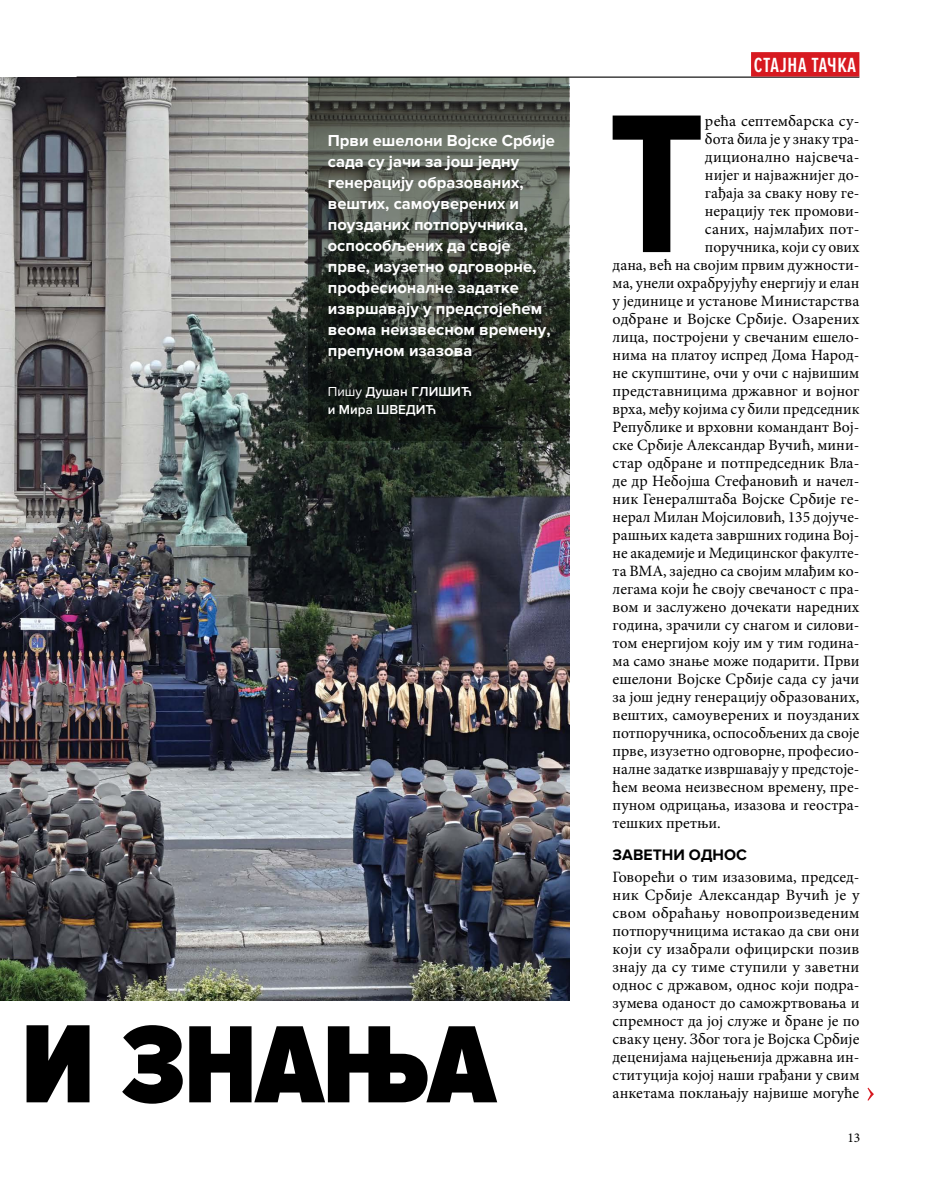
<style>
.page{position:relative;width:936px;height:1191px;background:#fff}
.page>*{position:absolute;margin:0;border:0;box-sizing:border-box;transform-origin:0 0}
.t1{font:700 204.6px "Proxima Nova Cond";color:#000}
.t2{font:900 114px "Proxima Nova Cond";letter-spacing:-.01em;color:#000}
.t3{font:600 21.3px "Proxima Nova Ex Cn";letter-spacing:.03em;color:#fff}
.t4{font:700 16.5px/21px "Proxima Nova";color:#fff}
.t5{font:15.75px/18px "Minion Pro";color:#000;text-align:justify}
.t6{font:700 15.75px "Proxima Nova";color:#000}
.t7{font:600 13.5px/18px "Proxima Nova";color:#fff}
.t8{font:13.5px "Minion Pro";color:#000}
.s1{font-weight:400}
.s2{font-size:115.5px}
</style>
<div class="page">
<img style="left:0;top:78px;width:569px;height:922px">
<svg style="left:867px;top:1087px;width:6px;height:13px"></svg>
<hr style="left:77px;top:77px;width:782px;height:1px;background:#000">
<div style="left:751px;top:52px;width:108px;height:25px;background:#d71920"></div>
<svg style="left:308px;top:78px;width:261px;height:363px;background:#3b4139"></svg>
<p class="t4" style="left:328px;top:130px;width:229px">Први ешелони Војске Србије сада су јачи за још једну генерацију образованих, вештих, самоуверених и поузданих потпоручника, оспособљених да своје прве, изузетно одговорне, професионалне задатке извршавају у предстојећем веома неизвесном времену, препуном изазова</p>
<p class="t7" style="left:328px;top:383px;width:145px"><span class="s1">Пишу</span> Душан ГЛИШИЋ и Мира ШВЕДИЋ</p>
<h2 class="t2" style="left:21px;top:1000px;width:476px"><span class="s2">И</span> ЗНАЊА</h2>
<h3 class="t3" style="left:753px;top:53px;width:104px">СТАЈНА ТАЧКА</h3>
<h1 class="t1" style="left:608px;top:70px;width:98px">Т</h1>
<p class="t5" style="left:705px;top:112px;width:156px">рећа септембарска су-</p>
<p class="t5" style="left:705px;top:130px;width:156px">бота била је у знаку тра-</p>
<p class="t5" style="left:705px;top:148px;width:156px">диционално најсвеча-</p>
<p class="t5" style="left:705px;top:166px;width:156px">нијег и најважнијег до-</p>
<p class="t5" style="left:705px;top:184px;width:156px">гађаја за сваку нову ге-</p>
<p class="t5" style="left:705px;top:202px;width:156px">нерацију тек промови-</p>
<p class="t5" style="left:705px;top:220px;width:156px">саних, најмлађих пот-</p>
<p class="t5" style="left:705px;top:238px;width:156px">поручника, који су ових</p>
<p class="t5" style="left:612px;top:256px;width:248px">дана, већ на својим првим дужности-</p>
<p class="t5" style="left:612px;top:274px;width:248px">ма, унели охрабрујућу енергију и елан</p>
<p class="t5" style="left:612px;top:292px;width:248px">у јединице и установе Министарства</p>
<p class="t5" style="left:612px;top:310px;width:248px">одбране и Војске Србије. Озарених</p>
<p class="t5" style="left:612px;top:328px;width:248px">лица, постројени у свечаним ешело-</p>
<p class="t5" style="left:612px;top:346px;width:248px">нима на платоу испред Дома Народ-</p>
<p class="t5" style="left:612px;top:364px;width:248px">не скупштине, очи у очи с највишим</p>
<p class="t5" style="left:612px;top:382px;width:248px">представницима државног и војног</p>
<p class="t5" style="left:612px;top:400px;width:248px">врха, међу којима су били председник</p>
<p class="t5" style="left:612px;top:418px;width:248px">Републике и врховни командант Вој-</p>
<p class="t5" style="left:612px;top:436px;width:248px">ске Србије Александар Вучић, мини-</p>
<p class="t5" style="left:612px;top:454px;width:248px">стар одбране и потпредседник Вла-</p>
<p class="t5" style="left:612px;top:472px;width:248px">де др Небојша Стефановић и начел-</p>
<p class="t5" style="left:612px;top:490px;width:248px">ник Генералштаба Војске Србије ге-</p>
<p class="t5" style="left:612px;top:508px;width:248px">нерал Милан Мојсиловић, 135 дојуче-</p>
<p class="t5" style="left:612px;top:526px;width:248px">рашњих кадета завршних година Вој-</p>
<p class="t5" style="left:612px;top:544px;width:248px">не академије и Медицинског факулте-</p>
<p class="t5" style="left:612px;top:562px;width:248px">та ВМА, заједно са својим млађим ко-</p>
<p class="t5" style="left:612px;top:580px;width:248px">легама који ће своју свечаност с пра-</p>
<p class="t5" style="left:612px;top:598px;width:248px">вом и заслужено дочекати наредних</p>
<p class="t5" style="left:612px;top:616px;width:248px">година, зрачили су снагом и силови-</p>
<p class="t5" style="left:612px;top:634px;width:248px">том енергијом коју им у тим година-</p>
<p class="t5" style="left:612px;top:652px;width:248px">ма само знање може подарити. Први</p>
<p class="t5" style="left:612px;top:670px;width:248px">ешелони Војске Србије сада су јачи</p>
<p class="t5" style="left:612px;top:688px;width:248px">за још једну генерацију образованих,</p>
<p class="t5" style="left:612px;top:706px;width:248px">вештих, самоуверених и поузданих</p>
<p class="t5" style="left:612px;top:724px;width:248px">потпоручника, оспособљених да своје</p>
<p class="t5" style="left:612px;top:742px;width:248px">прве, изузетно одговорне, професио-</p>
<p class="t5" style="left:612px;top:760px;width:248px">налне задатке извршавају у предстоје-</p>
<p class="t5" style="left:612px;top:778px;width:248px">ћем веома неизвесном времену, пре-</p>
<p class="t5" style="left:612px;top:796px;width:248px">пуном одрицања, изазова и геостра-</p>
<p class="t5" style="left:612px;top:814px;width:110px">тешких претњи.</p>
<p class="t6" style="left:612px;top:845px;width:136px">ЗАВЕТНИ ОДНОС</p>
<p class="t5" style="left:612px;top:868px;width:248px">Говорећи о тим изазовима, председ&shy;ник Србије Александар Вучић је у свом обраћању новопроизведеним потпоручницима истакао да сви они који су изабрали официрски позив знају да су тиме ступили у заветни однос с државом, однос који подра&shy;зумева оданост до саможртвовања и спремност да јој служе и бране је по сваку цену. Због тога је Војска Србије деценијама најцењенија државна ин&shy;ституција којој наши грађани у свим анкетама поклањају највише могуће</p>
<p class="t8" style="left:847px;top:1128px;width:14px">13</p>
</div>
